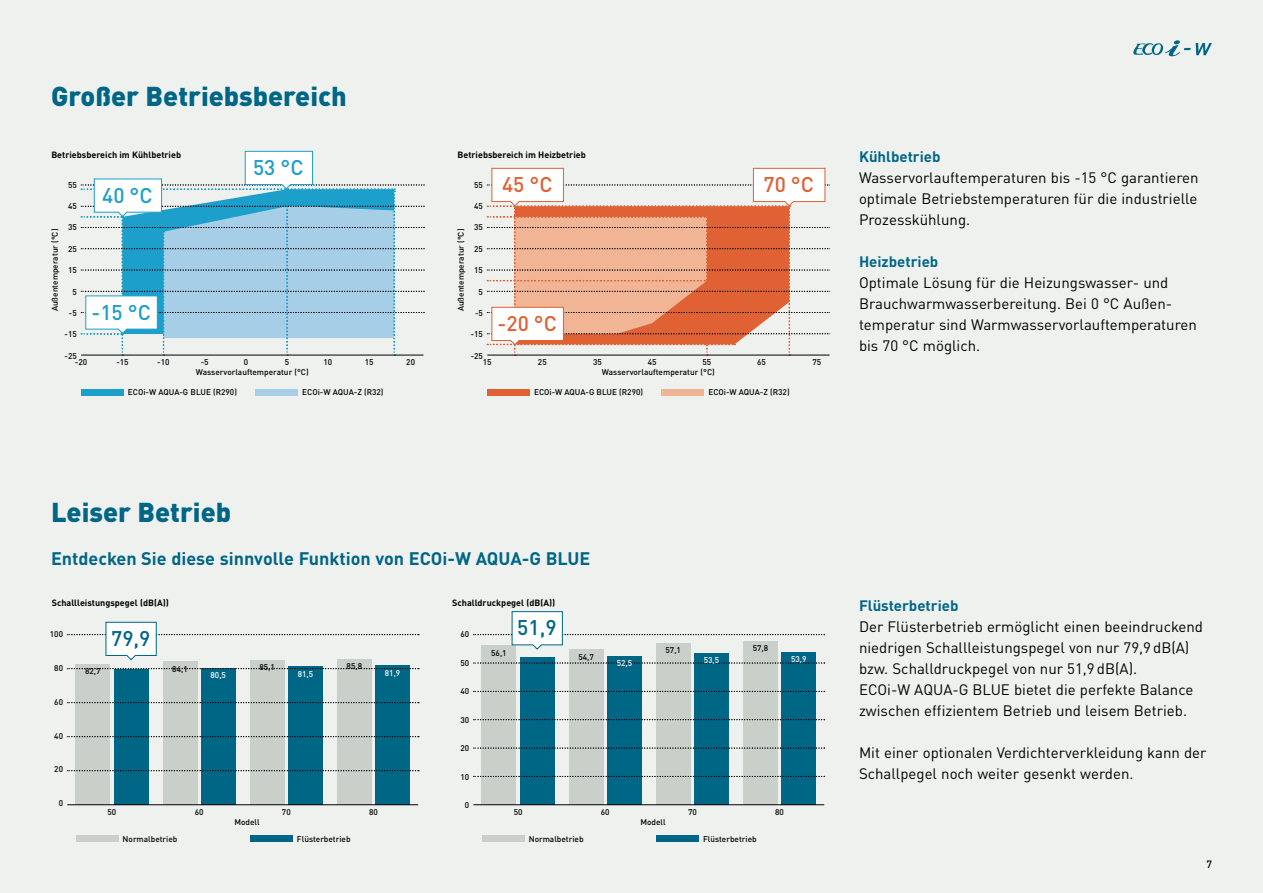
<style>
.page{position:relative;width:1263px;height:893px;background:#eff1ef}
.page>*{position:absolute;margin:0;border:0;box-sizing:border-box;transform-origin:0 0}
.t1{font:900 27px "DIN Pro";color:#006686}
.t2{font:500 21px "DIN Pro";color:#1c9fca}
.t3{font:500 21px "DIN Pro";color:#df6134}
.t4{font:500 21px "DIN Pro";color:#006686}
.t5{font:700 18px "DIN Pro";color:#006686}
.t6{font:15px/21px "DIN Pro";color:#000}
.t7{font:700 15px "DIN Pro";color:#006686}
.t8{font:500 10.5px "DIN Pro";color:#000}
.t9{font:700 9px "DIN Pro";color:#000}
.t10{font:500 8.25px "DIN Pro";color:#000}
.t11{font:500 8.25px "DIN Pro";color:#fff}
</style>
<div class="page">
<svg style="left:81px;top:151px;width:343px;height:205px"></svg>
<svg style="left:487px;top:168px;width:343px;height:188px"></svg>
<div style="left:255px;top:389px;width:43px;height:6px;background:#a6cee6"></div>
<div style="left:662px;top:389px;width:42px;height:6px;background:#f1b595"></div>
<div style="left:81px;top:389px;width:43px;height:6px;background:#1c9fca"></div>
<div style="left:487px;top:389px;width:43px;height:6px;background:#df6134"></div>
<div style="left:782px;top:652px;width:34px;height:153px;background:#006686"></div>
<div style="left:743px;top:641px;width:34px;height:164px;background:#c9cfc9"></div>
<div style="left:694px;top:653px;width:35px;height:152px;background:#006686"></div>
<div style="left:656px;top:643px;width:34px;height:162px;background:#c9cfc9"></div>
<div style="left:607px;top:656px;width:34px;height:149px;background:#006686"></div>
<div style="left:569px;top:650px;width:34px;height:155px;background:#c9cfc9"></div>
<div style="left:520px;top:658px;width:34px;height:147px;background:#006686"></div>
<div style="left:482px;top:646px;width:34px;height:159px;background:#c9cfc9"></div>
<div style="left:376px;top:665px;width:34px;height:140px;background:#006686"></div>
<div style="left:337px;top:659px;width:34px;height:146px;background:#c9cfc9"></div>
<div style="left:288px;top:666px;width:34px;height:139px;background:#006686"></div>
<div style="left:250px;top:660px;width:34px;height:145px;background:#c9cfc9"></div>
<div style="left:201px;top:668px;width:34px;height:137px;background:#006686"></div>
<div style="left:163px;top:662px;width:34px;height:143px;background:#c9cfc9"></div>
<div style="left:114px;top:669px;width:34px;height:136px;background:#006686"></div>
<div style="left:76px;top:664px;width:34px;height:141px;background:#c9cfc9"></div>
<svg style="left:67px;top:702px;width:352px;height:1px"></svg>
<hr style="left:67px;top:804px;width:351px;height:1px;background:#000">
<svg style="left:67px;top:736px;width:352px;height:1px"></svg>
<svg style="left:67px;top:668px;width:352px;height:1px"></svg>
<svg style="left:67px;top:770px;width:352px;height:1px"></svg>
<hr style="left:473px;top:804px;width:351px;height:1px;background:#000">
<svg style="left:473px;top:691px;width:352px;height:1px"></svg>
<svg style="left:473px;top:748px;width:352px;height:1px"></svg>
<svg style="left:473px;top:776px;width:352px;height:1px"></svg>
<svg style="left:473px;top:663px;width:352px;height:1px"></svg>
<svg style="left:473px;top:719px;width:352px;height:1px"></svg>
<svg style="left:67px;top:621px;width:352px;height:40px"></svg>
<svg style="left:473px;top:611px;width:352px;height:39px"></svg>
<div style="left:250px;top:836px;width:43px;height:6px;background:#006686"></div>
<div style="left:656px;top:836px;width:43px;height:6px;background:#006686"></div>
<div style="left:76px;top:836px;width:42px;height:6px;background:#cacfc9"></div>
<div style="left:482px;top:836px;width:42px;height:6px;background:#cacfc9"></div>
<svg style="left:1133px;top:40px;width:79px;height:16px"></svg>
<h1 class="t1" style="left:51px;top:74px;width:297px">Großer Betriebsbereich</h1>
<p class="t9" style="left:51px;top:148px;width:131px">Betriebsbereich im Kühlbetrieb</p>
<p class="t9" style="left:457px;top:148px;width:130px">Betriebsbereich im Heizbetrieb</p>
<h2 class="t2" style="left:253px;top:151px;width:52px">53 °C</h2>
<h2 class="t2" style="left:102px;top:179px;width:52px">40 °C</h2>
<h2 class="t3" style="left:502px;top:168px;width:52px">45 °C</h2>
<h2 class="t3" style="left:763px;top:168px;width:52px">70 °C</h2>
<p class="t10" style="left:68px;top:178px;width:10px">55</p>
<p class="t10" style="left:68px;top:200px;width:10px">45</p>
<p class="t10" style="left:68px;top:221px;width:10px">35</p>
<p class="t10" style="left:68px;top:242px;width:10px">25</p>
<p class="t10" style="left:68px;top:264px;width:10px">15</p>
<p class="t10" style="left:72px;top:285px;width:6px">5</p>
<p class="t10" style="left:69px;top:307px;width:9px">-5</p>
<p class="t10" style="left:65px;top:328px;width:14px">-15</p>
<p class="t10" style="left:65px;top:349px;width:14px">-25</p>
<p class="t10" style="left:474px;top:178px;width:10px">55</p>
<p class="t10" style="left:474px;top:200px;width:10px">45</p>
<p class="t10" style="left:474px;top:221px;width:10px">35</p>
<p class="t10" style="left:474px;top:242px;width:10px">25</p>
<p class="t10" style="left:474px;top:264px;width:10px">15</p>
<p class="t10" style="left:479px;top:285px;width:6px">5</p>
<p class="t10" style="left:475px;top:307px;width:9px">-5</p>
<p class="t10" style="left:471px;top:328px;width:14px">-15</p>
<p class="t10" style="left:471px;top:349px;width:14px">-25</p>
<p class="t10" style="left:48px;top:311px;width:84px;rotate:-90deg">Außentemperatur (°C)</p>
<p class="t10" style="left:454px;top:311px;width:84px;rotate:-90deg">Außentemperatur (°C)</p>
<h2 class="t2" style="left:91px;top:296px;width:61px">-15 °C</h2>
<h2 class="t3" style="left:497px;top:307px;width:61px">-20 °C</h2>
<p class="t10" style="left:75px;top:356px;width:14px">-20</p>
<p class="t10" style="left:116px;top:356px;width:14px">-15</p>
<p class="t10" style="left:157px;top:356px;width:14px">-10</p>
<p class="t10" style="left:201px;top:356px;width:9px">-5</p>
<p class="t10" style="left:244px;top:356px;width:6px">0</p>
<p class="t10" style="left:285px;top:356px;width:6px">5</p>
<p class="t10" style="left:323px;top:356px;width:10px">10</p>
<p class="t10" style="left:365px;top:356px;width:10px">15</p>
<p class="t10" style="left:406px;top:356px;width:10px">20</p>
<p class="t10" style="left:483px;top:356px;width:10px">15</p>
<p class="t10" style="left:538px;top:356px;width:10px">25</p>
<p class="t10" style="left:593px;top:356px;width:10px">35</p>
<p class="t10" style="left:648px;top:356px;width:10px">45</p>
<p class="t10" style="left:702px;top:356px;width:10px">55</p>
<p class="t10" style="left:757px;top:356px;width:10px">65</p>
<p class="t10" style="left:812px;top:356px;width:10px">75</p>
<p class="t10" style="left:196px;top:366px;width:114px">Wasservorlauftemperatur (°C)</p>
<p class="t10" style="left:602px;top:366px;width:114px">Wasservorlauftemperatur (°C)</p>
<p class="t10" style="left:128px;top:386px;width:111px">ECOi-W AQUA-G BLUE (R290)</p>
<p class="t10" style="left:302px;top:386px;width:83px">ECOi-W AQUA-Z (R32)</p>
<p class="t10" style="left:534px;top:386px;width:111px">ECOi-W AQUA-G BLUE (R290)</p>
<p class="t10" style="left:708px;top:386px;width:83px">ECOi-W AQUA-Z (R32)</p>
<p class="t7" style="left:859px;top:145px;width:83px">Kühlbetrieb</p>
<p class="t6" style="left:859px;top:167px;width:341px;text-align:justify">Wasservorlauftemperaturen bis -15 °C garantieren optimale Betriebstemperaturen für die industrielle Prozesskühlung.</p>
<p class="t7" style="left:859px;top:250px;width:81px">Heizbetrieb</p>
<p class="t6" style="left:859px;top:272px;width:339px">Optimale Lösung für die Heizungswasser- und Brauchwarmwasserbereitung. Bei 0 °C Außen&shy;temperatur sind Warmwasservorlauftemperaturen bis 70 °C möglich.</p>
<h1 class="t1" style="left:51px;top:491px;width:182px">Leiser Betrieb</h1>
<p class="t5" style="left:51px;top:545px;width:541px">Entdecken Sie diese sinnvolle Funktion von ECOi-W AQUA-G BLUE</p>
<p class="t9" style="left:52px;top:596px;width:119px">Schallleistungspegel (dB(A))</p>
<p class="t9" style="left:452px;top:596px;width:105px">Schalldruckpegel (dB(A))</p>
<h2 class="t4" style="left:111px;top:622px;width:41px">79,9</h2>
<h2 class="t4" style="left:517px;top:611px;width:41px">51,9</h2>
<p class="t10" style="left:50px;top:628px;width:15px">100</p>
<p class="t10" style="left:54px;top:662px;width:10px">80</p>
<p class="t10" style="left:54px;top:695px;width:10px">60</p>
<p class="t10" style="left:54px;top:729px;width:10px">40</p>
<p class="t10" style="left:54px;top:763px;width:10px">20</p>
<p class="t10" style="left:59px;top:797px;width:6px">0</p>
<p class="t10" style="left:460px;top:628px;width:10px">60</p>
<p class="t10" style="left:460px;top:656px;width:10px">50</p>
<p class="t10" style="left:460px;top:685px;width:10px">40</p>
<p class="t10" style="left:460px;top:713px;width:10px">30</p>
<p class="t10" style="left:460px;top:742px;width:10px">20</p>
<p class="t10" style="left:460px;top:770px;width:10px">10</p>
<p class="t10" style="left:465px;top:799px;width:6px">0</p>
<p class="t10" style="left:753px;top:642px;width:17px">57,8</p>
<p class="t10" style="left:665px;top:644px;width:17px">57,1</p>
<p class="t10" style="left:491px;top:647px;width:17px">56,1</p>
<p class="t10" style="left:578px;top:651px;width:17px">54,7</p>
<p class="t11" style="left:704px;top:654px;width:17px">53,5</p>
<p class="t11" style="left:617px;top:657px;width:17px">52,5</p>
<p class="t10" style="left:347px;top:660px;width:17px">85,8</p>
<p class="t10" style="left:259px;top:661px;width:17px">85,1</p>
<p class="t10" style="left:172px;top:662px;width:17px">84,1</p>
<p class="t10" style="left:85px;top:665px;width:17px">82,7</p>
<p class="t11" style="left:385px;top:666px;width:17px">81,9</p>
<p class="t11" style="left:298px;top:667px;width:17px">81,5</p>
<p class="t11" style="left:211px;top:669px;width:17px">80,5</p>
<p class="t10" style="left:108px;top:805px;width:10px">50</p>
<p class="t10" style="left:195px;top:805px;width:10px">60</p>
<p class="t10" style="left:282px;top:805px;width:10px">70</p>
<p class="t10" style="left:369px;top:805px;width:10px">80</p>
<p class="t10" style="left:514px;top:805px;width:10px">50</p>
<p class="t10" style="left:601px;top:805px;width:10px">60</p>
<p class="t10" style="left:688px;top:805px;width:10px">70</p>
<p class="t10" style="left:775px;top:805px;width:10px">80</p>
<p class="t10" style="left:234px;top:815px;width:27px">Modell</p>
<p class="t10" style="left:640px;top:815px;width:27px">Modell</p>
<p class="t10" style="left:123px;top:832px;width:56px">Normalbetrieb</p>
<p class="t10" style="left:297px;top:832px;width:55px">Flüsterbetrieb</p>
<p class="t10" style="left:529px;top:832px;width:56px">Normalbetrieb</p>
<p class="t10" style="left:703px;top:832px;width:55px">Flüsterbetrieb</p>
<p class="t11" style="left:791px;top:653px;width:17px">53,9</p>
<p class="t7" style="left:859px;top:594px;width:101px">Flüsterbetrieb</p>
<p class="t6" style="left:859px;top:615px;width:346px">Der Flüsterbetrieb ermöglicht einen beeindruckend niedrigen Schallleistungspegel von nur 79,9 dB(A) bzw. Schalldruckpegel von nur 51,9 dB(A).<br>ECOi-W AQUA-G BLUE bietet die perfekte Balance zwischen effizientem Betrieb und leisem Betrieb.</p>
<p class="t6" style="left:859px;top:741px;width:349px">Mit einer optionalen Verdichterverkleidung kann der<br>Schallpegel noch weiter gesenkt werden.</p>
<p class="t8" style="left:1206px;top:856px;width:7px">7</p>
</div>
